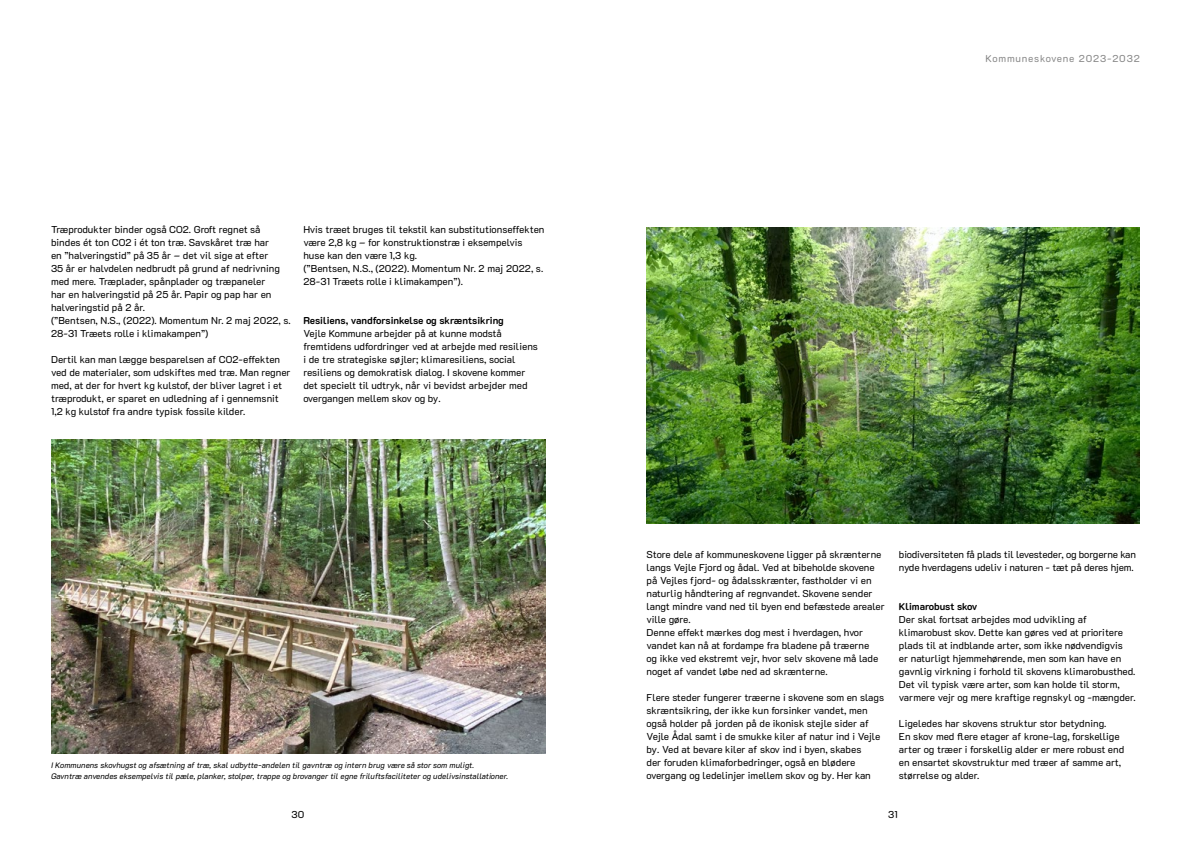
<style>
.page{position:relative;width:1191px;height:842px;background:#fff}
.page>*{position:absolute;margin:0;border:0;box-sizing:border-box;transform-origin:0 0}
.t1{font:10px/13px "K2 D";color:#000}
.t2{font:700 10px "K2 D";color:#000}
.t3{font:10px "K2 D";letter-spacing:.08em;color:#878787}
.t4{font:italic 8px/11px "K2 D";color:#000}
</style>
<div class="page">
<img style="left:52px;top:439px;width:493px;height:314px">
<img style="left:646px;top:228px;width:493px;height:296px">
<p class="t1" style="left:51px;top:223px;width:241px">Træprodukter binder også CO2. Groft regnet så bindes ét ton CO2 i ét ton træ. Savskåret træ har<br>en ”halveringstid” på 35 år – det vil sige at efter<br>35 år er halvdelen nedbrudt på grund af nedrivning med mere. Træplader, spånplader og træpaneler<br>har en halveringstid på 25 år. Papir og pap har en halveringstid på 2 år.<br>(”Bentsen, N.S., (2022). Momentum Nr. 2 maj 2022, s.<br>28-31 Træets rolle i klimakampen”)</p>
<p class="t1" style="left:51px;top:353px;width:241px">Dertil kan man lægge besparelsen af CO2-effekten ved de materialer, som udskiftes med træ. Man regner med, at der for hvert kg kulstof, der bliver lagret i et træprodukt, er sparet en udledning af i gennemsnit 1,2 kg kulstof fra andre typisk fossile kilder.</p>
<p class="t1" style="left:303px;top:223px;width:242px">Hvis træet bruges til tekstil kan substitutionseffekten være 2,8 kg – for konstruktionstræ i eksempelvis huse kan den være 1,3 kg.<br>(”Bentsen, N.S., (2022). Momentum Nr. 2 maj 2022, s.<br>28-31 Træets rolle i klimakampen”).</p>
<p class="t2" style="left:303px;top:315px;width:202px">Resiliens, vandforsinkelse og skræntsikring</p>
<p class="t1" style="left:303px;top:327px;width:236px">Vejle Kommune arbejder på at kunne modstå fremtidens udfordringer ved at arbejde med resiliens i de tre strategiske søjler; klimaresiliens, social resiliens og demokratisk dialog. I skovene kommer det specielt til udtryk, når vi bevidst arbejder med overgangen mellem skov og by.</p>
<p class="t4" style="left:51px;top:759px;width:459px">I Kommunens skovhugst og afsætning af træ, skal udbytte-andelen til gavntræ og intern brug være så stor som muligt.<br>Gavntræ anvendes eksempelvis til pæle, planker, stolper, trappe og brovanger til egne friluftsfaciliteter og udelivsinstallationer.</p>
<p class="t3" style="left:985px;top:52px;width:156px">Kommuneskovene 2023-2032</p>
<p class="t1" style="left:646px;top:548px;width:240px">Store dele af kommuneskovene ligger på skrænterne langs Vejle Fjord og ådal. Ved at bibeholde skovene på Vejles fjord- og ådalsskrænter, fastholder vi en naturlig håndtering af regnvandet. Skovene sender langt mindre vand ned til byen end befæstede arealer ville gøre.<br>Denne effekt mærkes dog mest i hverdagen, hvor vandet kan nå at fordampe fra bladene på træerne<br>og ikke ved ekstremt vejr, hvor selv skovene må lade noget af vandet løbe ned ad skrænterne.</p>
<p class="t1" style="left:646px;top:691px;width:239px">Flere steder fungerer træerne i skovene som en slags skræntsikring, der ikke kun forsinker vandet, men også holder på jorden på de ikonisk stejle sider af Vejle Ådal samt i de smukke kiler af natur ind i Vejle by. Ved at bevare kiler af skov ind i byen, skabes<br>der foruden klimaforbedringer, også en blødere overgang og ledelinjer imellem skov og by. Her kan</p>
<p class="t1" style="left:899px;top:548px;width:239px">biodiversiteten få plads til levesteder, og borgerne kan nyde hverdagens udeliv i naturen - tæt på deres hjem.</p>
<p class="t2" style="left:899px;top:601px;width:80px">Klimarobust skov</p>
<p class="t1" style="left:899px;top:613px;width:238px">Der skal fortsat arbejdes mod udvikling af klimarobust skov. Dette kan gøres ved at prioritere plads til at indblande arter, som ikke nødvendigvis<br>er naturligt hjemmehørende, men som kan have en gavnlig virkning i forhold til skovens klimarobusthed.<br>Det vil typisk være arter, som kan holde til storm, varmere vejr og mere kraftige regnskyl og -mængder.</p>
<p class="t1" style="left:899px;top:717px;width:227px">Ligeledes har skovens struktur stor betydning.<br>En skov med flere etager af krone-lag, forskellige arter og træer i forskellig alder er mere robust end en ensartet skovstruktur med træer af samme art, størrelse og alder.</p>
<p class="t1" style="left:292px;top:808px;width:14px">30</p>
<p class="t1" style="left:888px;top:808px;width:11px">31</p>
</div>
